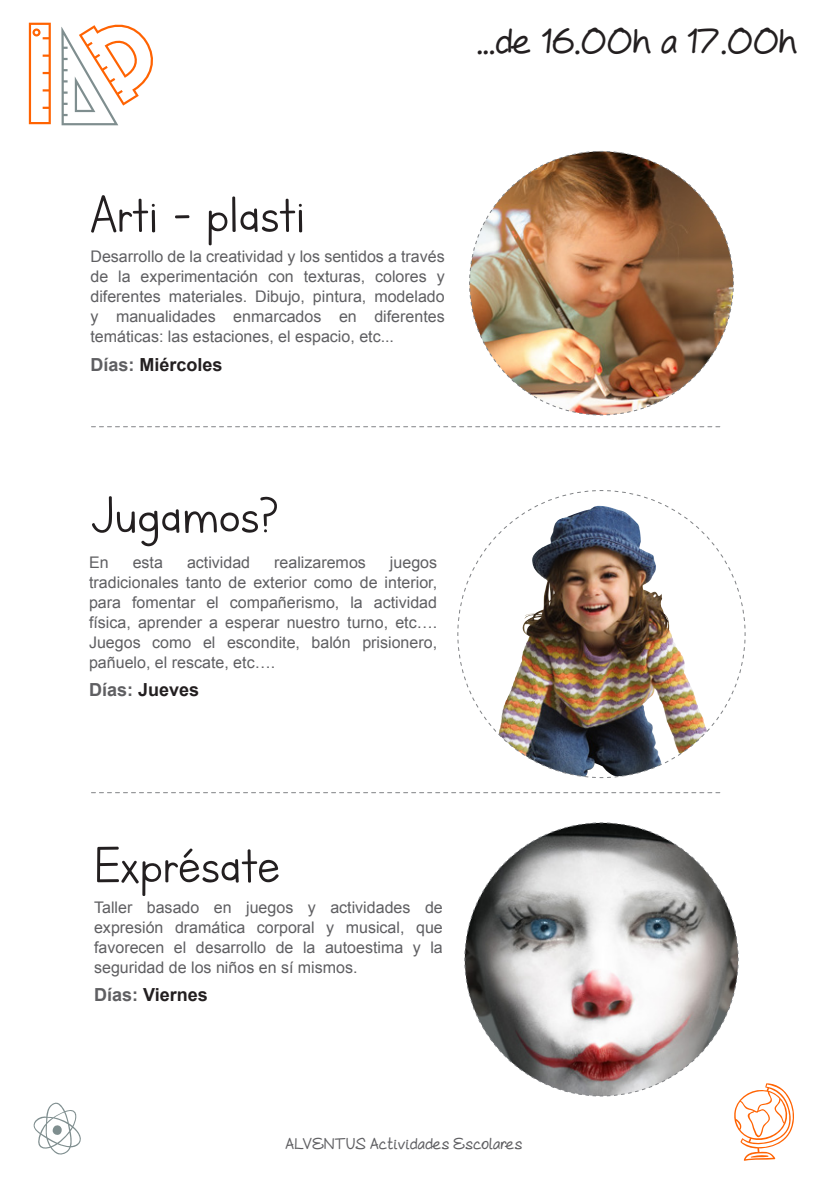
<style>
.page{position:relative;width:840px;height:1191px;background:#fff}
.page>*{position:absolute;margin:0;border:0;box-sizing:border-box;transform-origin:0 0}
.t1{font:60px "Lettersfor Learners";letter-spacing:-.01em;color:#231f20}
.t2{font:800 36px "As Cute As";color:#231f20}
.t3{font:700 18px "Arial";color:#231f20}
.t4{font:16px/20px "Arial";color:#5f5f62;text-align:justify}
.t5{font:800 16px "As Cute As";color:#5f5f62}
.s1{color:#5f5f62}
</style>
<div class="page">
<svg style="left:33px;top:1102px;width:48px;height:53px"></svg>
<svg style="left:29px;top:23px;width:22px;height:101px"></svg>
<svg style="left:61px;top:24px;width:92px;height:101px"></svg>
<svg style="left:607px;top:964px;width:187px;height:196px"></svg>
<svg style="left:464px;top:822px;width:274px;height:274px"></svg>
<svg style="left:91px;top:426px;width:628px;height:1px"></svg>
<svg style="left:91px;top:792px;width:628px;height:1px"></svg>
<img style="left:469px;top:151px;width:264px;height:265px">
<img style="left:457px;top:490px;width:288px;height:288px">
<h2 class="t2" style="left:476px;top:19px;width:322px">...de 16.00h a 17.00h</h2>
<h1 class="t1" style="left:90px;top:182px;width:217px">Arti - plasti</h1>
<p class="t4" style="left:90px;top:247px;width:355px">Desarrollo de la creatividad y los sentidos a través de la experimentación con texturas, colores y diferentes materiales. Dibujo, pintura, modelado y manualidades enmarcados en diferentes temáticas: las estaciones, el espacio, etc...</p>
<p class="t3" style="left:90px;top:354px;width:134px"><span class="s1">Días:</span> Miércoles</p>
<h1 class="t1" style="left:91px;top:483px;width:188px">Jugamos?</h1>
<p class="t4" style="left:89px;top:552px;width:349px;text-indent:301px">juegos tradicionales tanto de exterior como de interior, para fomentar el compañerismo, la actividad física, aprender a esperar nuestro turno, etc….<br>Juegos como el escondite, balón prisionero, pañuelo, el rescate, etc….</p>
<p class="t3" style="left:89px;top:679px;width:112px"><span class="s1">Días:</span> Jueves</p>
<p class="t4" style="left:89px;top:552px;width:21px">En</p>
<p class="t4" style="left:133px;top:552px;width:32px">esta</p>
<p class="t4" style="left:187px;top:552px;width:65px">actividad</p>
<p class="t4" style="left:274px;top:552px;width:93px">realizaremos</p>
<h1 class="t1" style="left:94px;top:833px;width:188px">Exprésate</h1>
<p class="t4" style="left:94px;top:897px;width:350px">Taller basado en juegos y actividades de expresión dramática corporal y musical, que favorecen el desarrollo de la autoestima y la seguridad de los niños en sí mismos.</p>
<p class="t3" style="left:94px;top:985px;width:115px"><span class="s1">Días:</span> Viernes</p>
<p class="t5" style="left:285px;top:1133px;width:238px">ALVENTUS Actividades Escolares</p>
</div>
